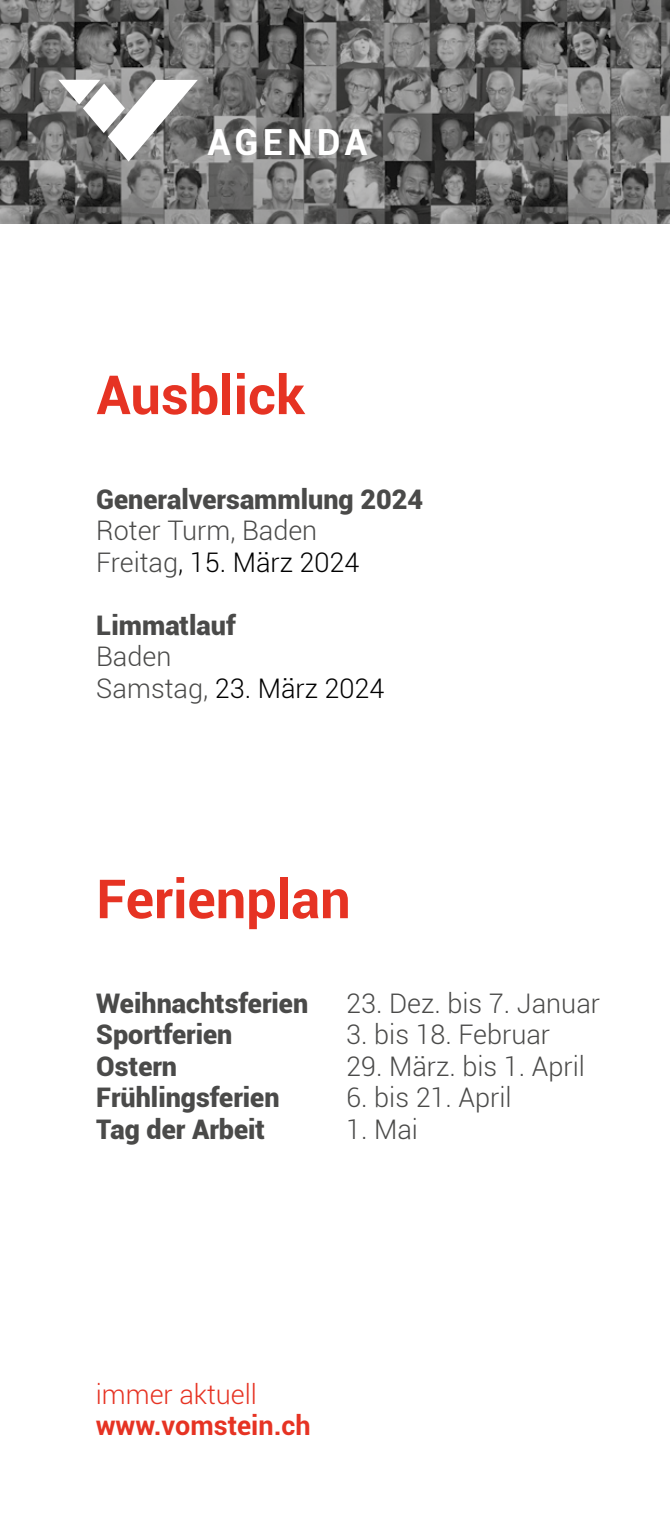
<style>
.page{position:relative;width:670px;height:1531px;background:#fff}
.page>*{position:absolute;margin:0;border:0;box-sizing:border-box;transform-origin:0 0}
.t1{font:700 54px "Roboto";color:#e63323}
.t2{font:700 36px "Roboto";letter-spacing:.12em;color:#fff}
.t3{font:300 27px/31.5px "Roboto";color:#4a4a49}
.t4{font:900 27px "Roboto";color:#4a4a49}
.t5{font:700 27px "Roboto";color:#e63323}
.t6{font:300 27px "Roboto";color:#e63323}
.s1{color:#000}
</style>
<div class="page">
<img style="left:0;top:0;width:670px;height:223px">
<svg style="left:58px;top:80px;width:140px;height:82px"></svg>
<h2 class="t2" style="left:207px;top:121px;width:162px">AGENDA</h2>
<h1 class="t1" style="left:96px;top:364px;width:210px">Ausblick</h1>
<p class="t4" style="left:96px;top:483px;width:328px">Generalversammlung 2024</p>
<p class="t3" style="left:96px;top:515px;width:265px">Roter Turm, Baden<br>Freitag<span class="s1">, 15. März 2024</span></p>
<p class="t4" style="left:96px;top:609px;width:141px">Limmatlauf</p>
<p class="t3" style="left:96px;top:641px;width:289px">Baden<br>Samstag, <span class="s1">23. März 2024</span></p>
<h1 class="t1" style="left:96px;top:868px;width:256px">Ferienplan</h1>
<p class="t4" style="left:96px;top:987px;width:213px">Weihnachtsferien</p>
<p class="t3" style="left:346px;top:988px;width:255px">23. Dez. bis 7. Januar</p>
<p class="t4" style="left:96px;top:1019px;width:138px">Sportferien</p>
<p class="t3" style="left:346px;top:1019px;width:205px">3. bis 18. Februar</p>
<p class="t4" style="left:96px;top:1050px;width:82px">Ostern</p>
<p class="t3" style="left:346px;top:1051px;width:240px">29. März. bis 1. April</p>
<p class="t4" style="left:96px;top:1082px;width:185px">Frühlingsferien</p>
<p class="t3" style="left:346px;top:1082px;width:167px">6. bis 21. April</p>
<p class="t4" style="left:96px;top:1114px;width:170px">Tag der Arbeit</p>
<p class="t3" style="left:346px;top:1114px;width:73px">1. Mai</p>
<p class="t6" style="left:96px;top:1378px;width:163px">immer aktuell</p>
<p class="t5" style="left:96px;top:1410px;width:216px">www.vomstein.ch</p>
</div>
